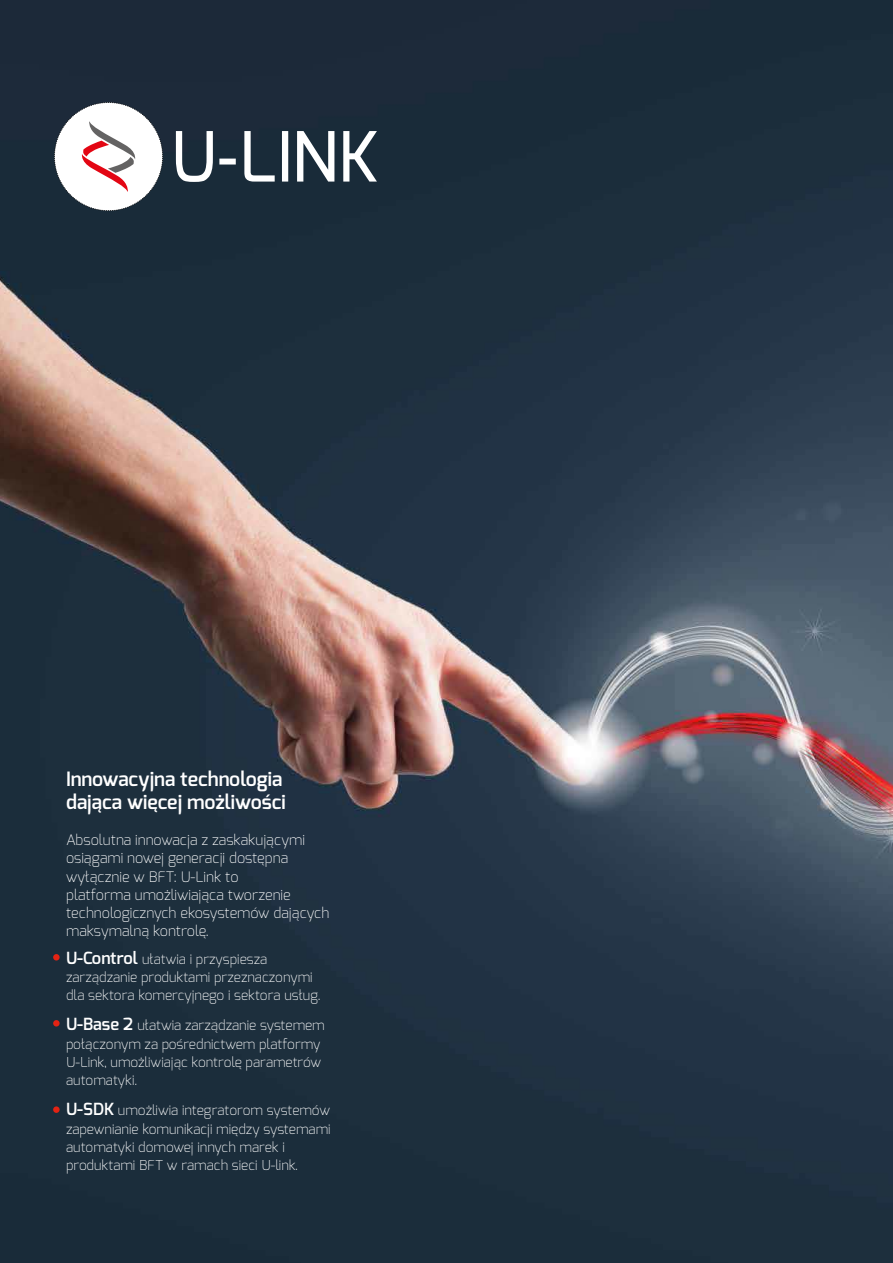
<style>
.page{position:relative;width:893px;height:1263px;background:#fff}
.page>*{position:absolute;margin:0;border:0;box-sizing:border-box;transform-origin:0 0}
.t1{font:600 19.8px/22.8px "Exo";color:#fff}
.t2{font:200 14.4px/18.1px "Exo";color:#fff}
.t3{font:200 13.65px/18.1px "Exo";color:#fff}
.s1{font-weight:600;font-size:16.65px}
</style>
<div class="page">
<img style="left:0;top:0;width:893px;height:1263px">
<svg style="left:176px;top:131px;width:201px;height:51px"></svg>
<svg style="left:54px;top:102px;width:109px;height:109px"></svg>
<div style="left:53px;top:954px;width:7px;height:6px;background:#e42313;border-radius:50%"></div>
<div style="left:53px;top:1020px;width:7px;height:6px;background:#e42313;border-radius:50%"></div>
<div style="left:53px;top:1106px;width:7px;height:7px;background:#e42313;border-radius:50%"></div>
<h1 class="t1" style="left:66px;top:767px;width:221px">Innowacyjna technologia dająca więcej możliwości</h1>
<p class="t2" style="left:66px;top:831px;width:265px">Absolutna innowacja z zaskakującymi osiągami nowej generacji dostępna wyłącznie w BFT: U-Link to<br>platforma umożliwiająca tworzenie technologicznych ekosystemów dających maksymalną kontrolę.</p>
<p class="t3" style="left:66px;top:949px;width:256px"><span class="s1">U-Control</span> ułatwia i przyspiesza zarządzanie produktami przeznaczonymi dla sektora komercyjnego i sektora usług.</p>
<p class="t3" style="left:66px;top:1016px;width:260px"><span class="s1">U-Base 2</span> ułatwia zarządzanie systemem połączonym za pośrednictwem platformy U-Link, umożliwiając kontrolę parametrów automatyki.</p>
<p class="t3" style="left:66px;top:1101px;width:266px"><span class="s1">U-SDK</span> umożliwia integratorom systemów zapewnianie komunikacji między systemami automatyki domowej innych marek i produktami BFT w ramach sieci U-link.</p>
</div>
